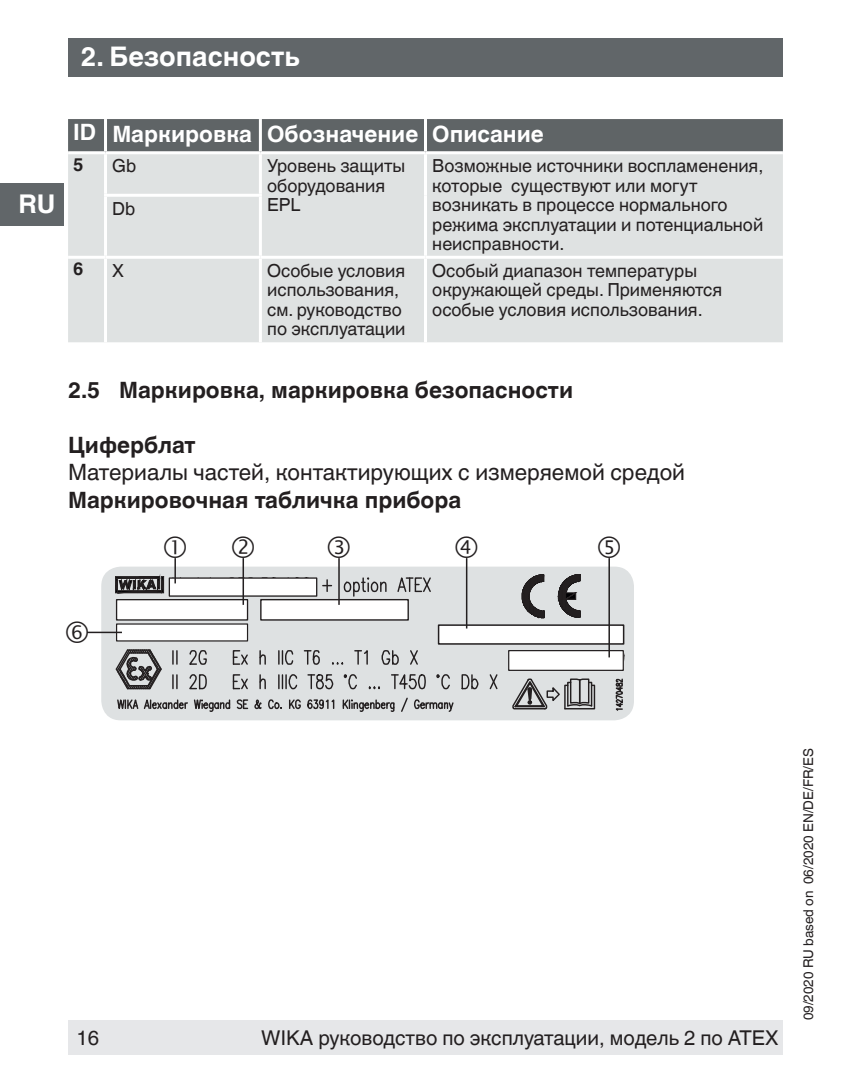
<style>
.page{position:relative;width:851px;height:1080px;background:#fff}
.page>*{position:absolute;margin:0;border:0;box-sizing:border-box;transform-origin:0 0}
.t1{font:700 27px "Helvetica World";color:#fff}
.t2{font:700 25.8px "Helvetica World";color:#fff}
.t3{font:700 22.5px "Helvetica World";color:#231f20}
.t4{font:22.5px "Helvetica World";color:#231f20}
.t5{font:700 22.5px "Helvetica World";color:#fff}
.t6{font:20.4px "Helvetica World";color:#231f20}
.t7{font:18px/19.5px "Helvetica World";color:#231f20}
.t8{font:700 18px "Helvetica World";color:#231f20}
.t9{font:13.5px "Helvetica World";color:#231f20}
</style>
<div class="page">
<div style="left:0;top:183px;width:64px;height:42px;background:#616669"></div>
<div style="left:68px;top:38px;width:714px;height:39px;background:#616669"></div>
<div style="left:68px;top:1020px;width:714px;height:34px;background:#e6e7e9"></div>
<div style="left:68px;top:119px;width:714px;height:32px;background:#5f6466"></div>
<div style="left:68px;top:154px;width:714px;height:188px;background:#dfe2e2"></div>
<hr style="left:104px;top:119px;width:3px;height:32px;background:#fff">
<hr style="left:259px;top:119px;width:3px;height:32px;background:#fff">
<hr style="left:424px;top:119px;width:3px;height:32px;background:#fff">
<hr style="left:104px;top:154px;width:3px;height:40px;background:#fff">
<hr style="left:259px;top:154px;width:3px;height:40px;background:#fff">
<hr style="left:424px;top:154px;width:3px;height:41px;background:#fff">
<hr style="left:104px;top:194px;width:158px;height:3px;background:#fff">
<hr style="left:104px;top:197px;width:3px;height:59px;background:#fff">
<hr style="left:259px;top:197px;width:3px;height:59px;background:#fff">
<hr style="left:424px;top:195px;width:3px;height:61px;background:#fff">
<hr style="left:68px;top:256px;width:37px;height:3px;background:#fff">
<hr style="left:105px;top:256px;width:155px;height:3px;background:#fff">
<hr style="left:104px;top:259px;width:3px;height:83px;background:#fff">
<hr style="left:259px;top:259px;width:3px;height:83px;background:#fff">
<hr style="left:424px;top:259px;width:3px;height:83px;background:#fff">
<hr style="left:260px;top:256px;width:165px;height:3px;background:#fff">
<hr style="left:425px;top:256px;width:357px;height:3px;background:#fff">
<div style="left:101px;top:567px;width:533px;height:153px;background:#dee1e2;border-radius:20px"></div>
<svg style="left:115px;top:574px;width:364px;height:138px"></svg>
<svg style="left:489px;top:574px;width:135px;height:137px"></svg>
<div style="left:169px;top:578px;width:147px;height:18px;background:#fff"></div>
<div style="left:169px;top:577px;width:148px;height:20px;border:1px solid #231f20"></div>
<div style="left:261px;top:600px;width:147px;height:20px;background:#fff"></div>
<div style="left:260px;top:599px;width:149px;height:22px;border:1px solid #231f20"></div>
<div style="left:116px;top:624px;width:131px;height:17px;background:#fff"></div>
<div style="left:438px;top:625px;width:185px;height:19px;background:#fff"></div>
<div style="left:438px;top:624px;width:186px;height:21px;border:2px solid #231f20"></div>
<div style="left:508px;top:651px;width:115px;height:19px;background:#fff"></div>
<div style="left:508px;top:650px;width:115px;height:21px;border:1px solid #231f20"></div>
<div style="left:116px;top:600px;width:131px;height:20px;background:#fff"></div>
<div style="left:116px;top:599px;width:132px;height:22px;border:1px solid #231f20"></div>
<hr style="left:174px;top:558px;width:2px;height:25px;background:#231f20">
<hr style="left:242px;top:558px;width:2px;height:47px;background:#231f20">
<hr style="left:338px;top:558px;width:2px;height:47px;background:#231f20">
<hr style="left:608px;top:558px;width:2px;height:99px;background:#231f20">
<hr style="left:87px;top:632px;width:35px;height:1px;background:#231f20">
<hr style="left:466px;top:558px;width:1px;height:71px;background:#231f20">
<h1 class="t1" style="left:81px;top:41px;width:220px">2. Безопасность</h1>
<h2 class="t2" style="left:19px;top:189px;width:38px">RU</h2>
<p class="t5" style="left:73px;top:121px;width:472px">ID Маркировка Обозначение Описание</p>
<p class="t8" style="left:73px;top:154px;width:12px">5</p>
<p class="t7" style="left:112px;top:157px;width:26px">Gb</p>
<p class="t7" style="left:267px;top:157px;width:139px">Уровень защиты оборудования<br>EPL</p>
<p class="t7" style="left:432px;top:156px;width:332px">Возможные источники воспламенения, которые существуют или могут возникать в процессе нормального режима эксплуатации и потенциальной неисправности.</p>
<p class="t7" style="left:112px;top:199px;width:25px">Db</p>
<p class="t8" style="left:73px;top:259px;width:12px">6</p>
<p class="t7" style="left:112px;top:261px;width:13px">X</p>
<p class="t7" style="left:267px;top:261px;width:140px">Особые условия использования, см. руководство по эксплуатации</p>
<p class="t7" style="left:432px;top:261px;width:291px">Особый диапазон температуры окружающей среды. Применяются особые условия использования.</p>
<p class="t3" style="left:68px;top:377px;width:506px">2.5 Маркировка, маркировка безопасности</p>
<p class="t3" style="left:68px;top:432px;width:129px">Циферблат</p>
<p class="t4" style="left:68px;top:459px;width:618px">Материалы частей, контактирующих с измеряемой средой</p>
<p class="t3" style="left:68px;top:487px;width:394px">Маркировочная табличка прибора</p>
<p class="t6" style="left:77px;top:1026px;width:24px">16</p>
<p class="t6" style="left:261px;top:1026px;width:518px">WIKA руководство по эксплуатации, модель 2 по ATEX</p>
<p class="t9" style="left:800px;top:1020px;width:274px;rotate:-90deg">09/2020 RU based on 06/2020 EN/DE/FR/ES</p>
</div>
